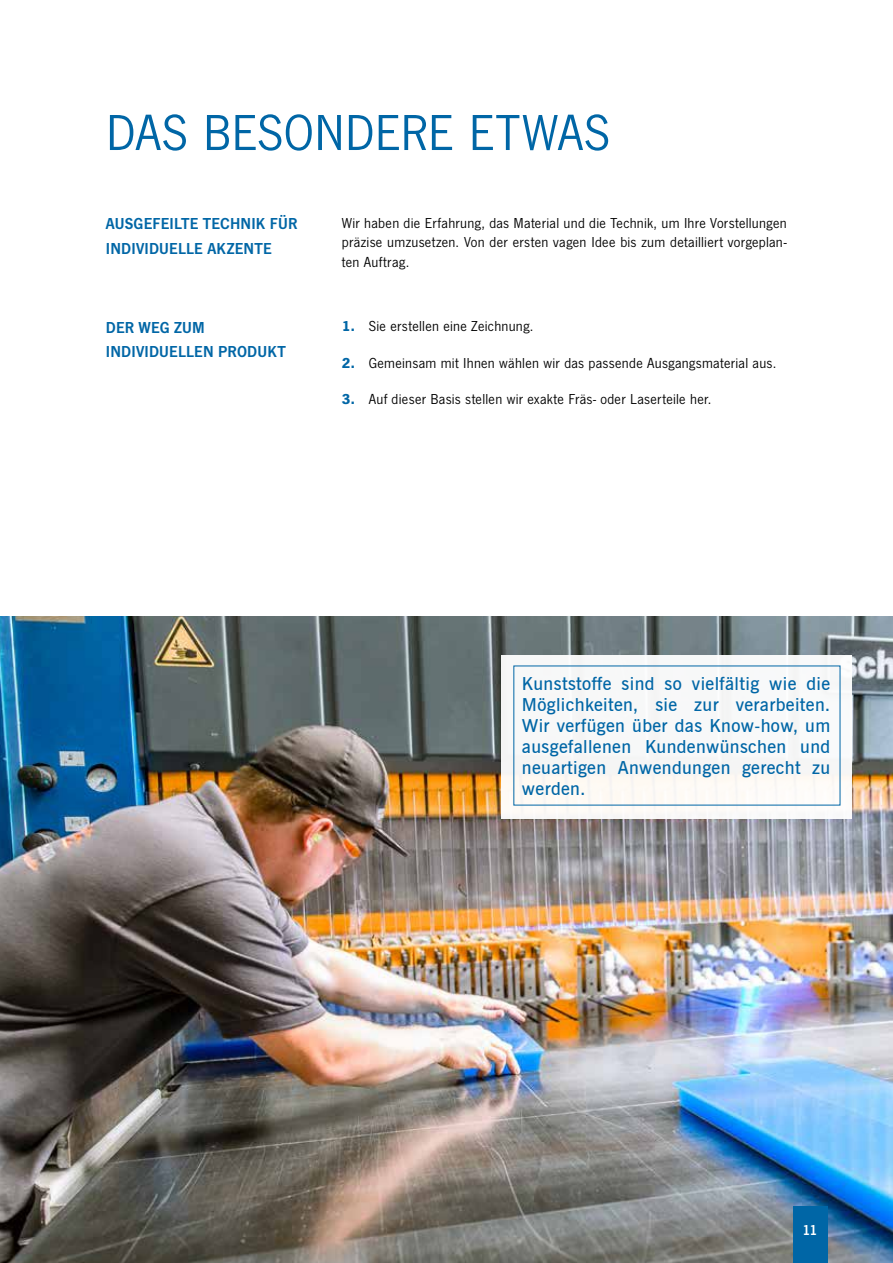
<style>
.page{position:relative;width:893px;height:1263px;background:#fff}
.page>*{position:absolute;margin:0;border:0;box-sizing:border-box;transform-origin:0 0}
.t1{font:52.5px "News Gothic T";letter-spacing:.01em;color:#0066a6}
.t2{font:600 18px/21px "News Gothic BT";letter-spacing:.02em;color:#0066a6;text-align:justify}
.t3{font:600 16.5px/24.6px "News Gothic T";letter-spacing:.01em;color:#0066a6}
.t4{font:15px/19.5px "News Gothic T";letter-spacing:.02em;color:#000;text-align:justify}
.t5{font:600 15px "News Gothic T";color:#fff}
.s1{font-weight:700;color:#0066a6}
</style>
<div class="page">
<img style="left:0;top:617px;width:893px;height:646px">
<div style="left:501px;top:655px;width:350px;height:164px;background:#f7f8f8"></div>
<div style="left:793px;top:1206px;width:34px;height:57px;background:#0066a6"></div>
<h1 class="t1" style="left:106px;top:102px;width:505px">DAS BESONDERE ETWAS</h1>
<p class="t3" style="left:106px;top:211px;width:193px">AUSGEFEILTE TECHNIK FÜR<br>INDIVIDUELLE AKZENTE</p>
<p class="t3" style="left:106px;top:315px;width:182px">DER WEG ZUM<br>INDIVIDUELLEN PRODUKT</p>
<p class="t4" style="left:342px;top:213px;width:446px">Wir haben die Erfahrung, das Material und die Technik, um Ihre Vorstellungen präzise umzusetzen. Von der ersten vagen Idee bis zum detailliert vorgeplan&shy;ten Auftrag.</p>
<p class="t4" style="left:342px;top:316px;width:193px"><span class="s1">1.</span> Sie erstellen eine Zeichnung.</p>
<p class="t4" style="left:342px;top:353px;width:436px"><span class="s1">2.</span> Gemeinsam mit Ihnen wählen wir das passende Ausgangsmaterial aus.</p>
<p class="t4" style="left:342px;top:389px;width:371px"><span class="s1">3.</span> Auf dieser Basis stellen wir exakte Fräs- oder Laserteile her.</p>
<p class="t2" style="left:522px;top:673px;width:310px">Kunststoffe sind so vielfältig wie die Möglichkeiten, sie zur verarbeiten.<br>Wir verfügen über das Know-how, um ausgefallenen Kundenwünschen und neuartigen Anwendungen gerecht zu werden.</p>
<p class="t5" style="left:802px;top:1221px;width:16px">11</p>
</div>
